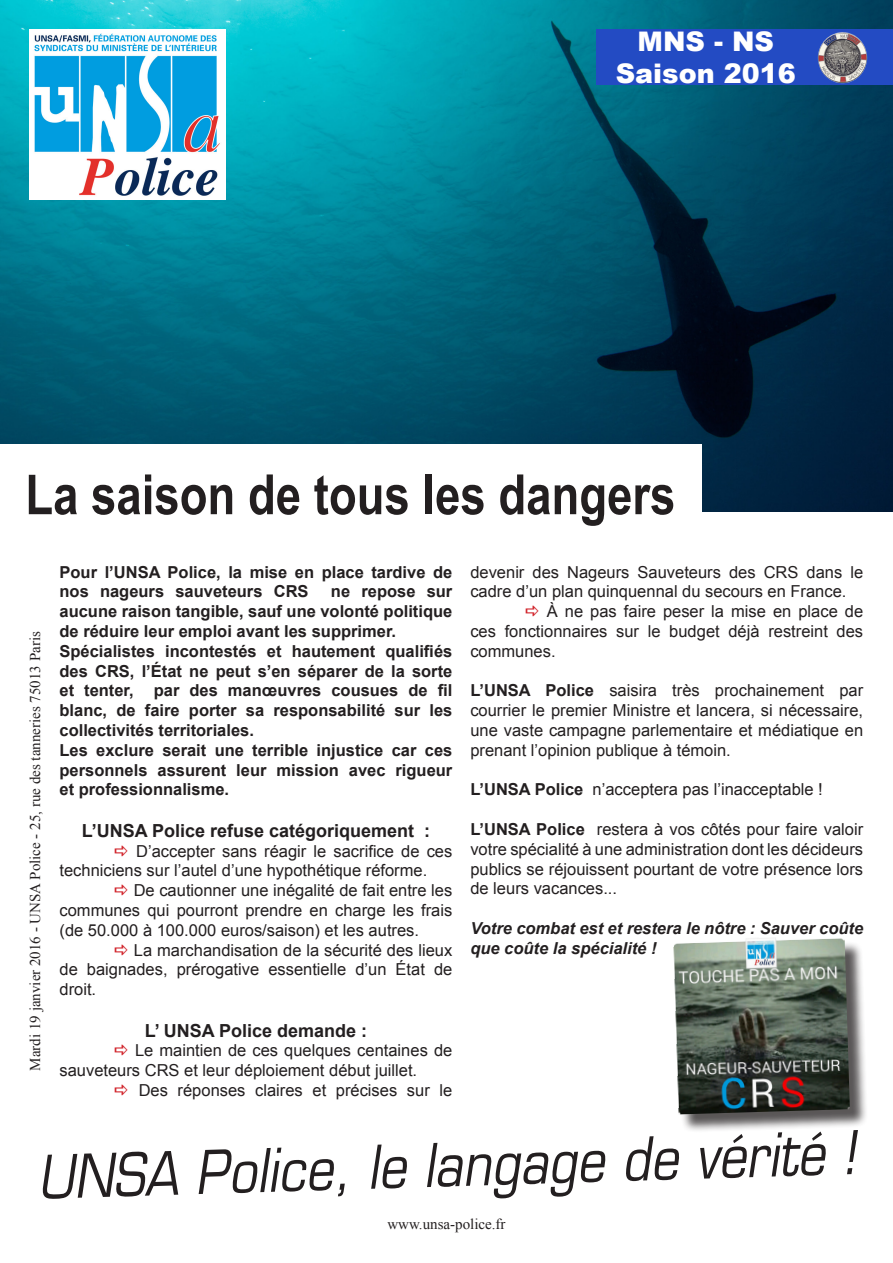
<style>
.page{position:relative;width:893px;height:1263px;background:#fff}
.page>*{position:absolute;margin:0;border:0;box-sizing:border-box;transform-origin:0 0}
.t1{font:italic 58.5px "Eurostile LT Std";color:#231f20;scale:.85 1}
.t2{font:700 55.5px "Arial Narrow";color:#231f20}
.t3{font:900 27px "Arial";color:#fff}
.t4{font:700 18px "Arial";color:#231f20}
.t5{font:16.5px/19.8px "Arial";color:#231f20}
.t6{font:700 16.5px/19.8px "Arial";color:#231f20}
.t7{font:italic 700 16.5px/19.8px "Arial";color:#231f20}
.t8{font:15px "Times New Roman";color:#231f20}
.s1{font-weight:700}
</style>
<div class="page">
<img style="left:0;top:0;width:893px;height:511px">
<div style="left:0;top:444px;width:702px;height:100px;background:#fff"></div>
<div style="left:596px;top:30px;width:297px;height:55px;background:#234bc3"></div>
<img style="left:817px;top:32px;width:51px;height:52px">
<img style="left:30px;top:30px;width:196px;height:170px">
<div style="left:677px;top:940px;width:191px;height:193px;background:#231f20;opacity:.75"></div>
<img style="left:673px;top:938px;width:177px;height:176px">
<p class="t3" style="left:638px;top:22px;width:138px">MNS - NS</p>
<p class="t3" style="left:616px;top:54px;width:182px">Saison 2016</p>
<p class="t2" style="left:25px;top:453px;width:652px">La saison de tous les dangers</p>
<p class="t8" style="left:25px;top:1070px;width:441px;rotate:-90deg">Mardi 19 janvier 2016 - UNSA Police - 25, rue des tanneries 75013 Paris</p>
<p class="t6" style="left:60px;top:562px;width:394px">Pour l’UNSA Police, la mise en place tardive de nos nageurs sauveteurs CRS</p>
<p class="t6" style="left:331px;top:582px;width:123px">ne repose sur</p>
<p class="t6" style="left:60px;top:602px;width:394px">aucune raison tangible, sauf une volonté politique de réduire leur emploi avant les supprimer.</p>
<p class="t6" style="left:60px;top:642px;width:394px;text-align:justify">Spécialistes incontestés et hautement qualifiés des CRS, l’État ne peut s’en séparer de la sorte et tenter, par des manœuvres cousues de fil blanc, de faire porter sa responsabilité sur les</p>
<p class="t6" style="left:60px;top:721px;width:196px">collectivités territoriales.</p>
<p class="t6" style="left:60px;top:741px;width:394px">Les exclure serait une terrible injustice car ces personnels assurent leur mission avec rigueur</p>
<p class="t6" style="left:60px;top:780px;width:171px">et professionnalisme.</p>
<p class="t4" style="left:82px;top:818px;width:350px">L’UNSA Police refuse catégoriquement :</p>
<p class="t5" style="left:60px;top:841px;width:394px;text-indent:77px">D’accepter sans réagir le sacrifice de ces techniciens sur l’autel d’une hypothétique réforme.</p>
<p class="t5" style="left:60px;top:881px;width:394px;text-align:justify;text-indent:74px">De cautionner une inégalité de fait entre les communes qui pourront prendre en charge les frais (de 50.000 à 100.000 euros/saison) et les autres.</p>
<p class="t5" style="left:60px;top:940px;width:394px;text-align:justify;text-indent:74px">La marchandisation de la sécurité des lieux de baignades, prérogative essentielle d’un État de droit.</p>
<p class="t4" style="left:145px;top:1018px;width:224px">L’ UNSA Police demande :</p>
<p class="t5" style="left:60px;top:1041px;width:394px;text-indent:76px">Le maintien de ces quelques centaines de sauveteurs CRS et leur déploiement début juillet.</p>
<p class="t5" style="left:139px;top:1080px;width:315px">Des réponses claires et précises sur le</p>
<p class="t5" style="left:470px;top:562px;width:394px">devenir des Nageurs Sauveteurs des CRS dans le cadre d’un plan quinquennal du secours en France.</p>
<p class="t5" style="left:470px;top:602px;width:394px;text-align:right">À ne pas faire peser la mise en place de<br>ces fonctionnaires sur le budget déjà restreint des</p>
<p class="t5" style="left:470px;top:641px;width:87px">communes.</p>
<p class="t5" style="left:470px;top:681px;width:394px"><span class="s1">L’UNSA Police</span> saisira très prochainement par</p>
<p class="t5" style="left:470px;top:701px;width:394px;text-align:justify">courrier le premier Ministre et lancera, si nécessaire, une vaste campagne parlementaire et médiatique en prenant l’opinion publique à témoin.</p>
<p class="t5" style="left:470px;top:780px;width:354px"><span class="s1">L’UNSA Police</span> n’acceptera pas l’inacceptable !</p>
<p class="t5" style="left:470px;top:819px;width:394px"><span class="s1">L’UNSA Police</span> restera à vos côtés pour faire valoir votre spécialité à une administration dont les décideurs</p>
<p class="t5" style="left:470px;top:859px;width:394px">publics se réjouissent pourtant de votre présence lors de leurs vacances...</p>
<p class="t7" style="left:470px;top:919px;width:394px">Votre combat est et restera le nôtre : Sauver coûte que coûte la spécialité !</p>
<p class="t1" style="left:36px;top:1144px;width:964px;rotate:-2deg">UNSA Police, le langage de vérité !</p>
<p class="t8" style="left:387px;top:1213px;width:120px">www.unsa-police.fr</p>
</div>
